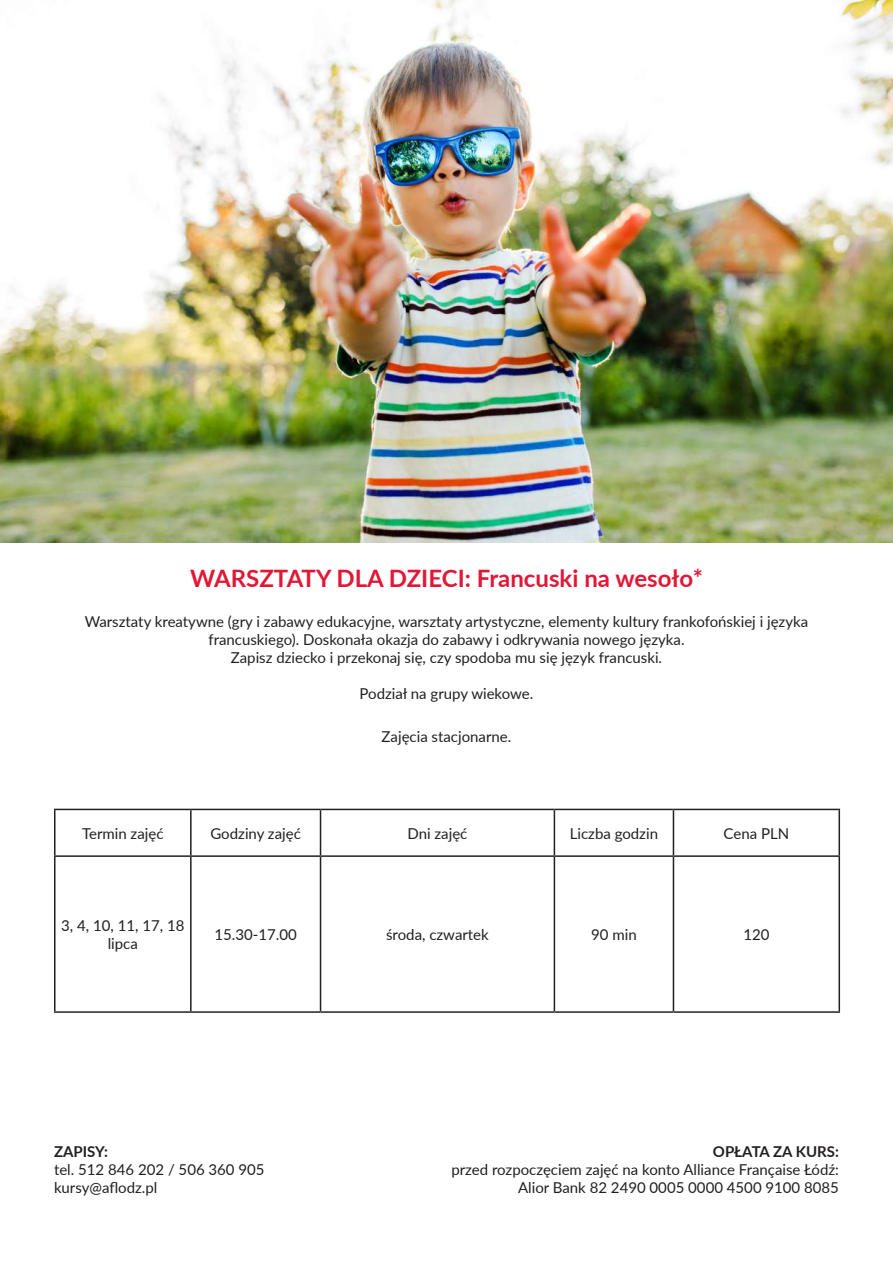
<style>
.page{position:relative;width:893px;height:1263px;background:#fff}
.page>*{position:absolute;margin:0;border:0;box-sizing:border-box;transform-origin:0 0}
.t1{font:700 24px "Lato";color:#e21735}
.t2{font:15px/18px "Lato";color:#231f20;text-align:center}
.t3{font:700 15px "Lato";color:#231f20}
</style>
<div class="page">
<img style="left:0;top:0;width:893px;height:542px">
<hr style="left:54px;top:809px;width:137px;height:1px;background:#231f20">
<hr style="left:54px;top:810px;width:2px;height:45px;background:#231f20">
<hr style="left:191px;top:809px;width:129px;height:1px;background:#231f20">
<hr style="left:190px;top:810px;width:2px;height:45px;background:#231f20">
<hr style="left:320px;top:809px;width:234px;height:1px;background:#231f20">
<hr style="left:320px;top:810px;width:1px;height:45px;background:#231f20">
<hr style="left:554px;top:809px;width:119px;height:1px;background:#231f20">
<hr style="left:554px;top:810px;width:1px;height:45px;background:#231f20">
<hr style="left:673px;top:809px;width:167px;height:1px;background:#231f20">
<hr style="left:673px;top:810px;width:1px;height:45px;background:#231f20">
<hr style="left:838px;top:810px;width:2px;height:45px;background:#231f20">
<hr style="left:54px;top:855px;width:137px;height:2px;background:#231f20">
<hr style="left:54px;top:857px;width:2px;height:154px;background:#231f20">
<hr style="left:191px;top:855px;width:129px;height:2px;background:#231f20">
<hr style="left:190px;top:857px;width:2px;height:154px;background:#231f20">
<hr style="left:320px;top:855px;width:234px;height:2px;background:#231f20">
<hr style="left:320px;top:857px;width:1px;height:154px;background:#231f20">
<hr style="left:554px;top:855px;width:119px;height:2px;background:#231f20">
<hr style="left:554px;top:857px;width:1px;height:154px;background:#231f20">
<hr style="left:673px;top:855px;width:167px;height:2px;background:#231f20">
<hr style="left:673px;top:857px;width:1px;height:154px;background:#231f20">
<hr style="left:838px;top:857px;width:2px;height:154px;background:#231f20">
<hr style="left:54px;top:1011px;width:137px;height:2px;background:#231f20">
<hr style="left:191px;top:1011px;width:129px;height:2px;background:#231f20">
<hr style="left:320px;top:1011px;width:234px;height:2px;background:#231f20">
<hr style="left:554px;top:1011px;width:119px;height:2px;background:#231f20">
<hr style="left:673px;top:1011px;width:167px;height:2px;background:#231f20">
<h1 class="t1" style="left:190px;top:561px;width:514px">WARSZTATY DLA DZIECI: Francuski na wesoło*</h1>
<p class="t2" style="left:85px;top:611px;width:725px">Warsztaty kreatywne (gry i zabawy edukacyjne, warsztaty artystyczne, elementy kultury frankofońskiej i języka francuskiego). Doskonała okazja do zabawy i odkrywania nowego języka.<br>Zapisz dziecko i przekonaj się, czy spodoba mu się język francuski.</p>
<p class="t2" style="left:360px;top:683px;width:175px">Podział na grupy wiekowe.</p>
<p class="t2" style="left:382px;top:727px;width:131px">Zajęcia stacjonarne.</p>
<p class="t2" style="left:82px;top:824px;width:83px">Termin zajęć</p>
<p class="t2" style="left:210px;top:824px;width:92px">Godziny zajęć</p>
<p class="t2" style="left:407px;top:824px;width:61px">Dni zajęć</p>
<p class="t2" style="left:570px;top:824px;width:90px">Liczba godzin</p>
<p class="t2" style="left:724px;top:824px;width:67px">Cena PLN</p>
<p class="t2" style="left:61px;top:916px;width:125px">3, 4, 10, 11, 17, 18 lipca</p>
<p class="t2" style="left:215px;top:925px;width:84px">15.30-17.00</p>
<p class="t2" style="left:386px;top:925px;width:104px">środa, czwartek</p>
<p class="t2" style="left:591px;top:925px;width:47px">90 min</p>
<p class="t2" style="left:743px;top:925px;width:28px">120</p>
<p class="t3" style="left:54px;top:1141px;width:56px">ZAPISY:</p>
<p class="t2" style="left:54px;top:1160px;width:212px;text-align:left">tel. 512 846 202 / 506 360 905 kursy@aflodz.pl</p>
<p class="t3" style="left:713px;top:1141px;width:128px">OPŁATA ZA KURS:</p>
<p class="t2" style="left:451px;top:1160px;width:389px;text-align:right">przed rozpoczęciem zajęć na konto Alliance Française Łódź:<br>Alior Bank 82 2490 0005 0000 4500 9100 8085</p>
</div>
